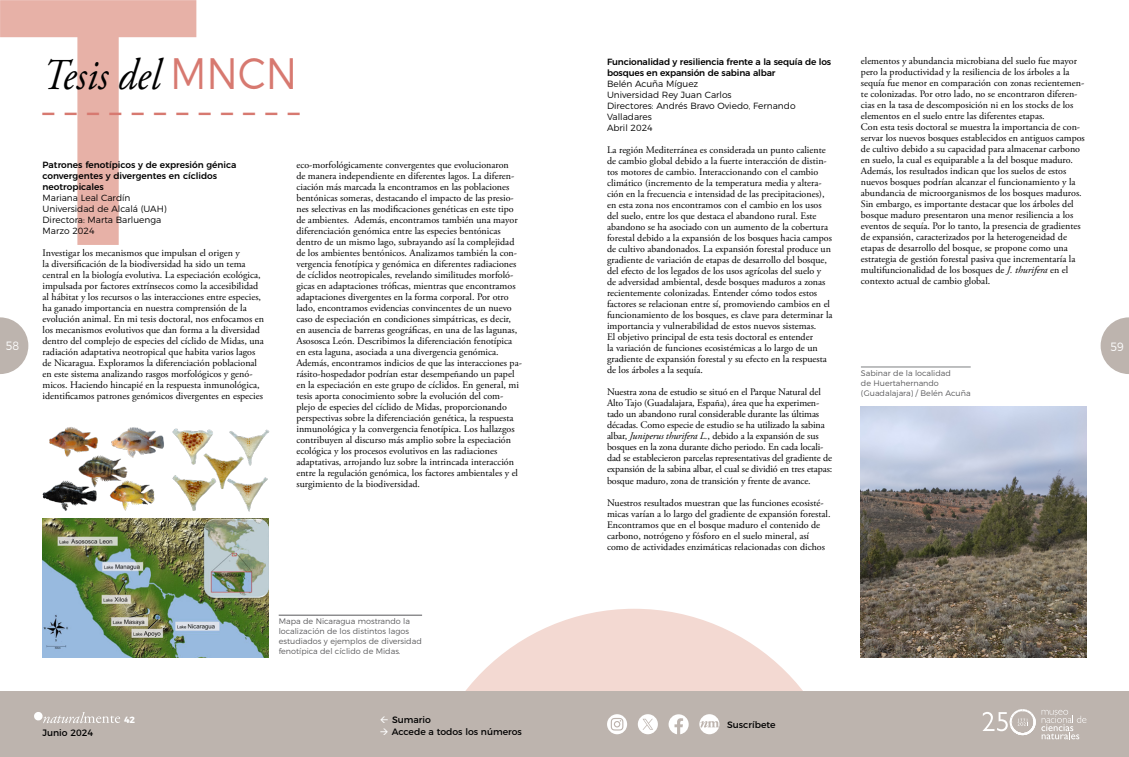
<style>
.page{position:relative;width:1129px;height:757px;background:#fff}
.page>*{position:absolute;margin:0;border:0;box-sizing:border-box;transform-origin:0 0}
.t1{font:italic 44px "Adobe Garamond Pro";color:#000;scale:.9 1}
.t2{font:900 20px "Montserrat";color:#d77970}
.t3{font:300 12px "Montserrat";color:#fff;scale:.9 1}
.t4{font:10px/11px "Adobe Garamond Pro";color:#000}
.t5{font:9.2px "Montserrat";color:#000}
.t6{font:300 9px/11px "Montserrat";color:#000}
.t7{font:500 9px/11px "Montserrat";letter-spacing:-.015em;color:#000}
.t8{font:700 9px "Montserrat";color:#fff}
.t9{font:300 8px/10px "Montserrat";color:#58585a}
.s1{font-style:italic}
.s2{font-family:"Montserrat";font-weight:300;font-style:normal;color:#d77970}
.s3{color:#fff}
</style>
<div class="page">
<svg style="left:420px;top:609px;width:383px;height:82px;fill:#f3d9d2"></svg>
<svg style="left:0;top:317px;width:28px;height:57px"></svg>
<svg style="left:1100px;top:317px;width:28px;height:57px"></svg>
<div style="left:564px;top:691px;width:564px;height:66px;background:#bdb4ae"></div>
<div style="left:0;top:691px;width:564px;height:66px;background:#bdb4ae"></div>
<svg style="left:34px;top:712px;width:86px;height:11px"></svg>
<svg style="left:607px;top:714px;width:20px;height:20px"></svg>
<svg style="left:668px;top:714px;width:20px;height:20px"></svg>
<svg style="left:699px;top:714px;width:20px;height:20px"></svg>
<svg style="left:1041px;top:710px;width:45px;height:29px"></svg>
<svg style="left:982px;top:709px;width:53px;height:26px"></svg>
<svg style="left:637px;top:714px;width:20px;height:20px"></svg>
<hr style="left:860px;top:367px;width:110px;height:1px;background:#7e7f81">
<hr style="left:279px;top:615px;width:143px;height:1px;background:#58585a">
<img style="left:860px;top:406px;width:226px;height:252px">
<svg style="left:0;top:0;width:196px;height:245px"></svg>
<img style="left:43px;top:518px;width:225px;height:140px">
<img style="left:42px;top:427px;width:228px;height:85px">
<p class="t4" style="left:860px;top:56px;width:225px">elementos y abundancia microbiana del suelo fue mayor pero la productividad y la resiliencia de los árboles a la sequía fue menor en comparación con zonas recientemen&shy;te colonizadas. Por otro lado, no se encontraron diferen&shy;cias en la tasa de descomposición ni en los stocks de los elementos en el suelo entre las diferentes etapas.<br>Con esta tesis doctoral se muestra la importancia de con&shy;servar los nuevos bosques establecidos en antiguos campos de cultivo debido a su capacidad para almacenar carbono en suelo, la cual es equiparable a la del bosque maduro.<br>Además, los resultados indican que los suelos de estos nuevos bosques podrían alcanzar el funcionamiento y la abundancia de microorganismos de los bosques maduros.<br>Sin embargo, es importante destacar que los árboles del bosque maduro presentaron una menor resiliencia a los eventos de sequía. Por lo tanto, la presencia de gradientes de expansión, caracterizados por la heterogeneidad de etapas de desarrollo del bosque, se propone como una estrategia de gestión forestal pasiva que incrementaría la multifuncionalidad de los bosques de <span class="s1">J. thurifera</span> en el contexto actual de cambio global.</p>
<h1 class="t1" style="left:43px;top:48px;width:284px">Tesis del <span class="s2">MNCN</span></h1>
<h2 class="t2" style="left:43px;top:87px;width:259px">_ _ _ _ _ _ _ _ _ _ _ _</h2>
<p class="t7" style="left:607px;top:56px;width:226px">Funcionalidad y resiliencia frente a la sequía de los bosques en expansión de sabina albar</p>
<p class="t6" style="left:607px;top:78px;width:190px">Belén Acuña Míguez<br>Universidad Rey Juan Carlos<br>Directores: Andrés Bravo Oviedo, Fernando<br>Valladares<br>Abril 2024</p>
<p class="t4" style="left:607px;top:145px;width:227px">La región Mediterránea es considerada un punto caliente de cambio global debido a la fuerte interacción de distin&shy;tos motores de cambio. Interaccionando con el cambio climático (incremento de la temperatura media y altera&shy;ción en la frecuencia e intensidad de las precipitaciones), en esta zona nos encontramos con el cambio en los usos del suelo, entre los que destaca el abandono rural. Este abandono se ha asociado con un aumento de la cobertura forestal debido a la expansión de los bosques hacia campos de cultivo abandonados. La expansión forestal produce un gradiente de variación de etapas de desarrollo del bosque, del efecto de los legados de los usos agrícolas del suelo y de adversidad ambiental, desde bosques maduros a zonas recientemente colonizadas. Entender cómo todos estos factores se relacionan entre sí, promoviendo cambios en el funcionamiento de los bosques, es clave para determinar la importancia y vulnerabilidad de estos nuevos sistemas.<br>El objetivo principal de esta tesis doctoral es entender<br>la variación de funciones ecosistémicas a lo largo de un gradiente de expansión forestal y su efecto en la respuesta de los árboles a la sequía.</p>
<p class="t4" style="left:607px;top:387px;width:227px">Nuestra zona de estudio se situó en el Parque Natural del Alto Tajo (Guadalajara, España), área que ha experimen&shy;tado un abandono rural considerable durante las últimas décadas. Como especie de estudio se ha utilizado la sabina albar, <span class="s1">Juniperus thurifera L.</span>, debido a la expansión de sus bosques en la zona durante dicho periodo. En cada locali&shy;dad se establecieron parcelas representativas del gradiente de expansión de la sabina albar, el cual se dividió en tres etapas: bosque maduro, zona de transición y frente de avance.</p>
<p class="t4" style="left:607px;top:497px;width:225px">Nuestros resultados muestran que las funciones ecosisté&shy;micas varían a lo largo del gradiente de expansión forestal.<br>Encontramos que en el bosque maduro el contenido de carbono, notrógeno y fósforo en el suelo mineral, así como de actividades enzimáticas relacionadas con dichos</p>
<p class="t4" style="left:296px;top:159px;width:227px">eco-morfológicamente convergentes que evolucionaron<br>de manera independiente en diferentes lagos. La diferen&shy;ciación más marcada la encontramos en las poblaciones bentónicas someras, destacando el impacto de las presio&shy;nes selectivas en las modificaciones genéticas en este tipo de ambientes. Además, encontramos también una mayor diferenciación genómica entre las especies bentónicas dentro de un mismo lago, subrayando así la complejidad de los ambientes bentónicos. Analizamos también la con&shy;vergencia fenotípica y genómica en diferentes radiaciones de cíclidos neotropicales, revelando similitudes morfoló&shy;gicas en adaptaciones tróficas, mientras que encontramos adaptaciones divergentes en la forma corporal. Por otro lado, encontramos evidencias convincentes de un nuevo caso de especiación en condiciones simpátricas, es decir, en ausencia de barreras geográficas, en una de las lagunas, Asososca León. Describimos la diferenciación fenotípica en esta laguna, asociada a una divergencia genómica.<br>Además, encontramos indicios de que las interacciones pa&shy;rásito-hospedador podrían estar desempeñando un papel en la especiación en este grupo de cíclidos. En general, mi tesis aporta conocimiento sobre la evolución del com&shy;plejo de especies del cíclido de Midas, proporcionando perspectivas sobre la diferenciación genética, la respuesta inmunológica y la convergencia fenotípica. Los hallazgos contribuyen al discurso más amplio sobre la especiación ecológica y los procesos evolutivos en las radiaciones adaptativas, arrojando luz sobre la intrincada interacción entre la regulación genómica, los factores ambientales y el surgimiento de la biodiversidad.</p>
<p class="t7" style="left:43px;top:158px;width:195px">Patrones fenotípicos y de expresión génica convergentes y divergentes en cíclidos neotropicales</p>
<p class="t6" style="left:43px;top:191px;width:126px">Mariana Leal Cardín<br>Universidad de Alcalá (UAH)<br>Directora: Marta Barluenga<br>Marzo 2024</p>
<p class="t4" style="left:43px;top:247px;width:223px">Investigar los mecanismos que impulsan el origen y<br>la diversificación de la biodiversidad ha sido un tema central en la biología evolutiva. La especiación ecológica, impulsada por factores extrínsecos como la accesibilidad al hábitat y los recursos o las interacciones entre especies, ha ganado importancia en nuestra comprensión de la evolución animal. En mi tesis doctoral, nos enfocamos en los mecanismos evolutivos que dan forma a la diversidad dentro del complejo de especies del cíclido de Midas, una radiación adaptativa neotropical que habita varios lagos de Nicaragua. Exploramos la diferenciación poblacional en este sistema analizando rasgos morfológicos y genó&shy;micos. Haciendo hincapié en la respuesta inmunológica, identificamos patrones genómicos divergentes en especies</p>
<p class="t3" style="left:6px;top:337px;width:16px">58</p>
<p class="t3" style="left:1110px;top:338px;width:16px">59</p>
<p class="t9" style="left:860px;top:367px;width:111px">Sabinar de la localidad<br>de Huertahernando (Guadalajara) / Belén Acuña</p>
<p class="t5" style="left:43px;top:725px;width:52px">Junio 2024</p>
<p class="t8" style="left:124px;top:712px;width:13px">42</p>
<p class="t9" style="left:279px;top:615px;width:144px">Mapa de Nicaragua mostrando la localización de los distintos lagos estudiados y ejemplos de diversidad fenotípica del cíclido de Midas.</p>
<p class="t5" style="left:392px;top:712px;width:40px">Sumario</p>
<p class="t5" style="left:380px;top:725px;width:144px"><span class="s3">→</span> Accede a todos los números</p>
<p class="t5" style="left:727px;top:717px;width:50px">Suscríbete</p>
</div>
